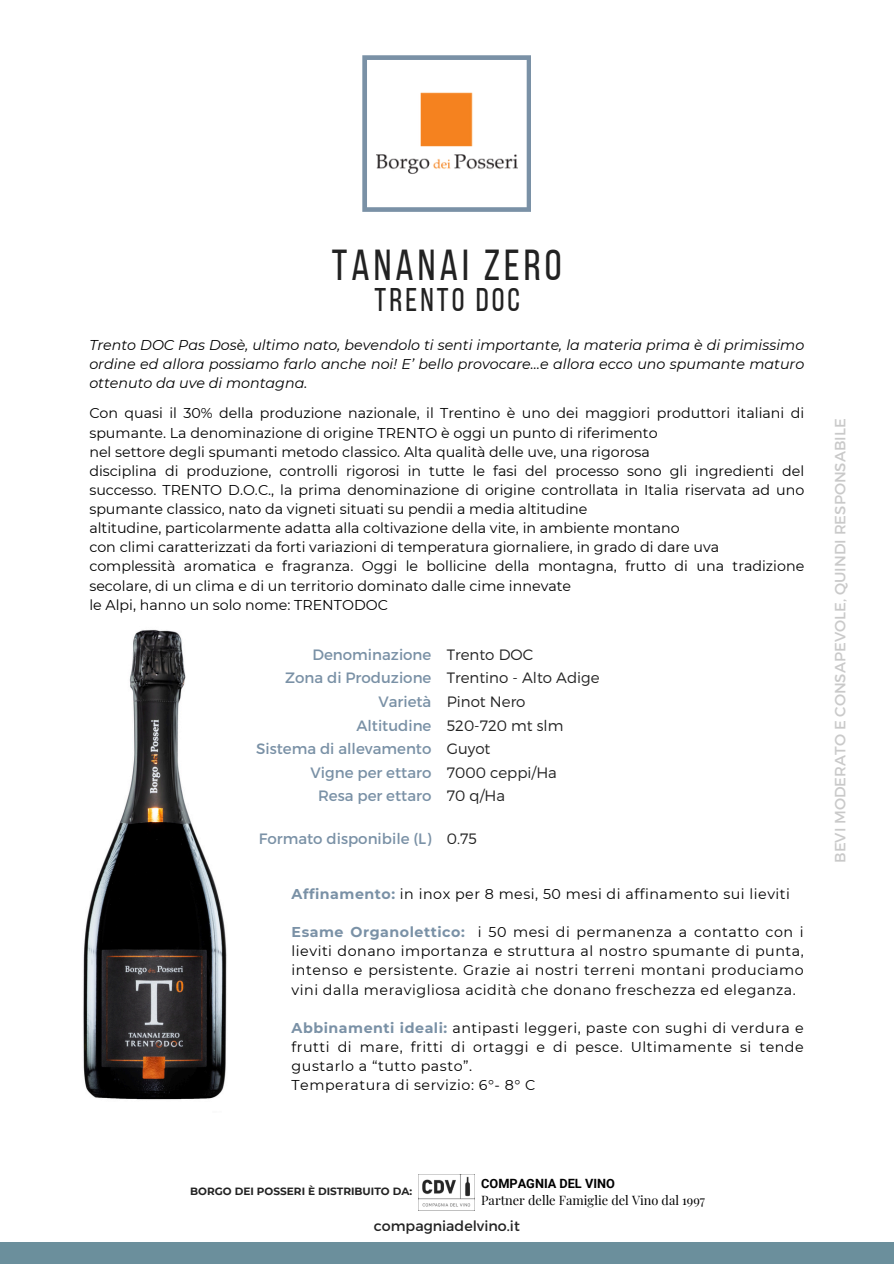
<style>
.page{position:relative;width:894px;height:1264px;background:#fff}
.page>*{position:absolute;margin:0;border:0;box-sizing:border-box;transform-origin:0 0}
.t1{font:43.2px "Bebas Neue";letter-spacing:.095em;color:#222}
.t2{font:32.7px "Bebas Neue";letter-spacing:.095em;color:#222}
.t3{font:15px/23.7px "Montserrat";color:#7a91a6;text-align:right}
.t4{font:300 15px/23.7px "Montserrat";color:#222}
.t5{font:14.85px "Montserrat";color:#a6a6a6}
.t6{font:14.25px/19.2px "Montserrat";color:#000;text-align:justify}
.t7{font:14.25px/19.2px "Montserrat";letter-spacing:.035em;color:#000}
.t8{font:italic 14.25px/19.2px "Montserrat";color:#000;text-align:justify}
.t9{font:14.25px "Montserrat";color:#222}
.t10{font:12.75px/17px "Playfair Display";color:#000}
.t11{font:700 10.5px "Montserrat";color:#222}
.s1{font-weight:700;color:#7a91a6}
.s2{font-family:"Roboto";font-weight:700}
</style>
<div class="page">
<div style="left:0;top:1242px;width:893px;height:21px;background:#6b8f9c"></div>
<svg style="left:362px;top:55px;width:169px;height:157px"></svg>
<img style="left:83px;top:629px;width:144px;height:471px">
<img style="left:419px;top:1174px;width:55px;height:33px">
<img style="left:368px;top:71px;width:157px;height:125px">
<h3 class="t1" style="left:332px;top:247px;width:231px">TANANAI ZERO</h3>
<h3 class="t2" style="left:374px;top:287px;width:147px">TRENTO DOC</h3>
<p class="t8" style="left:89px;top:335px;width:716px">Trento DOC Pas Dosè, ultimo nato, bevendolo ti senti importante, la materia prima è di primissimo ordine ed allora possiamo farlo anche noi! E’ bello provocare…e allora ecco uno spumante maturo ottenuto da uve di montagna.</p>
<p class="t6" style="left:89px;top:403px;width:716px;text-align:left">Con quasi il 30% della produzione nazionale, il Trentino è uno dei maggiori produttori italiani di spumante. La denominazione di origine TRENTO è oggi un punto di riferimento<br>nel settore degli spumanti metodo classico. Alta qualità delle uve, una rigorosa<br>disciplina di produzione, controlli rigorosi in tutte le fasi del processo sono gli ingredienti del successo. TRENTO D.O.C., la prima denominazione di origine controllata in Italia riservata ad uno spumante classico, nato da vigneti situati su pendii a media altitudine<br>altitudine, particolarmente adatta alla coltivazione della vite, in ambiente montano<br>con climi caratterizzati da forti variazioni di temperatura giornaliere, in grado di dare uva complessità aromatica e fragranza. Oggi le bollicine della montagna, frutto di una tradizione secolare, di un clima e di un territorio dominato dalle cime innevate</p>
<h4 class="t6" style="left:89px;top:595px;width:300px">le Alpi, hanno un solo nome: TRENTODOC</h4>
<h3 class="t3" style="left:256px;top:641px;width:177px">Denominazione<br>Zona di Produzione<br>Varietà<br>Altitudine<br>Sistema di allevamento<br>Vigne per ettaro<br>Resa per ettaro</h3>
<h3 class="t4" style="left:446px;top:641px;width:154px">Trento DOC<br>Trentino - Alto Adige<br>Pinot Nero<br>520-720 mt slm<br>Guyot<br>7000 ceppi/Ha<br>70 q/Ha</h3>
<h3 class="t3" style="left:259px;top:825px;width:174px">Formato disponibile (L)</h3>
<h3 class="t4" style="left:446px;top:825px;width:32px">0.75</h3>
<p class="t7" style="left:291px;top:884px;width:500px"><span class="s1">Affinamento:</span> in inox per 8 mesi, 50 mesi di affinamento sui lieviti</p>
<h3 class="t6" style="left:291px;top:922px;width:513px"><span class="s1">Esame Organolettico:</span> i 50 mesi di permanenza a contatto con i lieviti donano importanza e struttura al nostro spumante di punta, intenso e persistente. Grazie ai nostri terreni montani produciamo</h3>
<h3 class="t7" style="left:291px;top:979px;width:505px">vini dalla meravigliosa acidità che donano freschezza ed eleganza.</h3>
<h3 class="t7" style="left:291px;top:1018px;width:513px"><span class="s1">Abbinamenti ideali:</span> antipasti leggeri, paste con sughi di verdura e frutti di mare, fritti di ortaggi e di pesce. Ultimamente si tende gustarlo a “tutto pasto”.<br>Temperatura di servizio: 6°- 8° C</h3>
<p class="t5" style="left:830px;top:863px;width:446px;rotate:-90deg">BEVI MODERATO E CONSAPEVOLE, QUINDI RESPONSABILE</p>
<p class="t11" style="left:190px;top:1184px;width:223px">BORGO DEI POSSERI È DISTRIBUITO DA:</p>
<p class="t10" style="left:481px;top:1173px;width:225px"><span class="s2">COMPAGNIA DEL VINO<br></span>Partner delle Famiglie del Vino dal 1997</p>
<h3 class="t9" style="left:374px;top:1216px;width:147px">compagniadelvino.it</h3>
</div>
